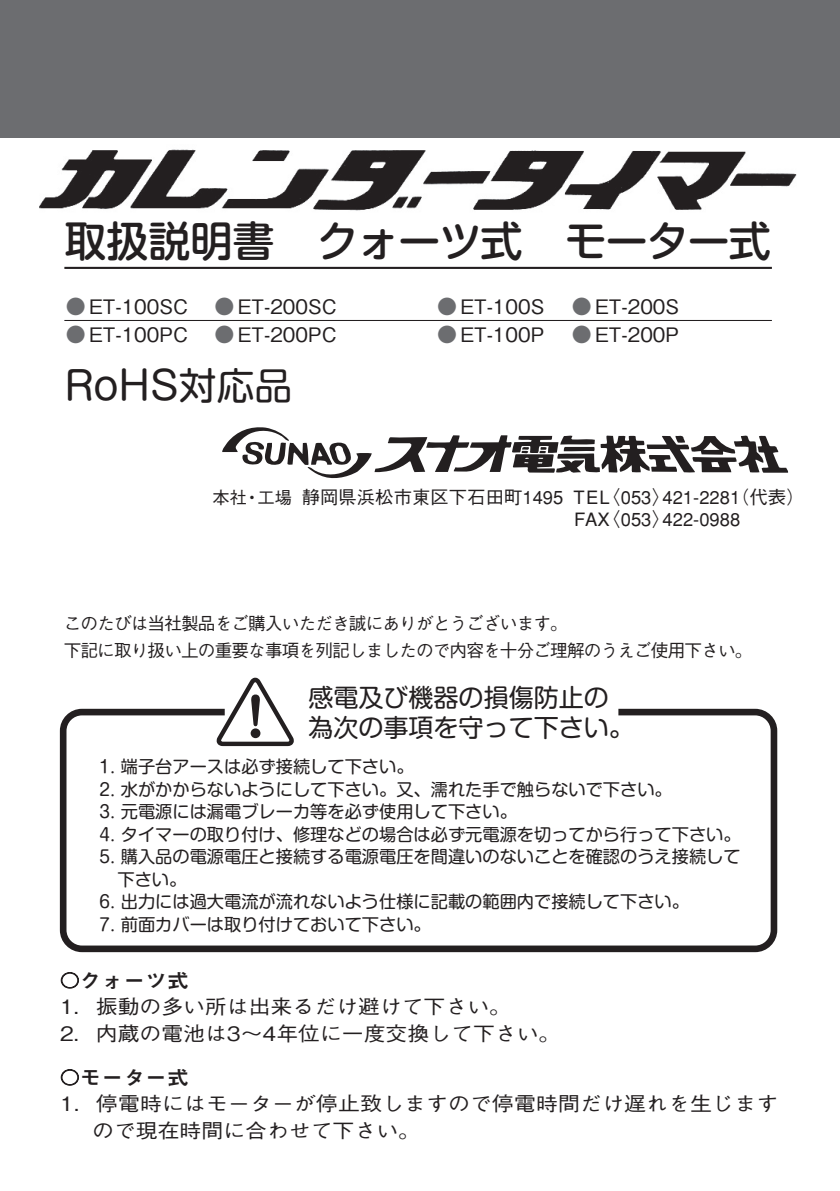
<style>
.page{position:relative;width:840px;height:1191px;background:#fff}
.page>*{position:absolute;margin:0;border:0;box-sizing:border-box;transform-origin:0 0}
.t1{font:500 42px "Shin M Go Pro";letter-spacing:-.025em;color:#231f20}
.t2{font:38.8px "Shin M Go Pro";color:#231f20}
.t3{font:25px/29.8px "Shin M Go Pro";color:#231f20}
.t4{font:500 20px "Gothic BBB Pro";color:#231f20}
.t5{font:500 19.8px/26.4px "Gothic BBB Pro";color:#231f20;scale:1.1 1}
.t6{font:19.8px "Midashi Go Pro MB31";color:#231f20;scale:1.1 1}
.t7{font:500 18.4px/22px "Gothic BBB";color:#231f20}
.t8{font:500 17.6px/26.4px "Gothic BBB Pro";letter-spacing:-.05em;color:#231f20}
.t9{font:17.2px/22.4px "Shin M Go Pro";color:#231f20}
.s1{color:#6c6d70}
.s2{font-size:37.8px}
.s3{font-size:17.2px}
.s4{font-size:17.6px}
</style>
<div class="page">
<div style="left:0;top:0;width:839px;height:138px;background:#6c6d70"></div>
<img style="left:39px;top:149px;width:758px;height:62px">
<hr style="left:64px;top:267px;width:707px;height:2px;background:#231f20">
<hr style="left:64px;top:320px;width:707px;height:1px;background:#231f20">
<svg style="left:222px;top:427px;width:566px;height:52px"></svg>
<svg style="left:218px;top:677px;width:76px;height:70px"></svg>
<div style="left:60px;top:709px;width:716px;height:243px;border:7px solid #231f20;border-radius:19px"></div>
<svg style="left:61px;top:972px;width:18px;height:16px"></svg>
<svg style="left:61px;top:1069px;width:18px;height:17px"></svg>
<h1 class="t1" style="left:64px;top:207px;width:707px">取扱説明書　クォーツ式　モーター式</h1>
<p class="t4" style="left:66px;top:290px;width:124px"><span class="s1">●</span> ET-100SC</p>
<p class="t4" style="left:214px;top:290px;width:124px"><span class="s1">●</span> ET-200SC</p>
<p class="t4" style="left:437px;top:290px;width:109px"><span class="s1">●</span> ET-100S</p>
<p class="t4" style="left:571px;top:290px;width:109px"><span class="s1">●</span> ET-200S</p>
<p class="t4" style="left:66px;top:319px;width:124px"><span class="s1">●</span> ET-100PC</p>
<p class="t4" style="left:214px;top:319px;width:124px"><span class="s1">●</span> ET-200PC</p>
<p class="t4" style="left:437px;top:319px;width:109px"><span class="s1">●</span> ET-100P</p>
<p class="t4" style="left:571px;top:319px;width:109px"><span class="s1">●</span> ET-200P</p>
<h2 class="t2" style="left:64px;top:354px;width:229px">RoHS<span class="s2">対応品</span></h2>
<p class="t7" style="left:573px;top:487px;width:232px;text-indent:-361px"><span class="s3">本社・工場</span> 静岡県浜松市東区下石田町1495 TEL〈053〉421-2281（代表）<br>FAX〈053〉422-0988</p>
<p class="t8" style="left:64px;top:608px;width:689px">このたびは当社製品をご購入いただき誠にありがとうございます。<br>下記に取り扱い上の重要な事項を列記しましたので内容を十分ご理解のうえご使用下さい。</p>
<h3 class="t3" style="left:308px;top:680px;width:327px">感電及び機器の損傷防止の為次の事項を守って下さい。</h3>
<p class="t9" style="left:99px;top:753px;width:315px">1. 端子台アースは必ず接続して下さい。</p>
<p class="t9" style="left:99px;top:776px;width:573px">2. 水がかからないようにして下さい。又、濡れた手で触らないで下さい。</p>
<p class="t9" style="left:99px;top:798px;width:418px">3. 元電源には漏電ブレーカ等を必ず使用して下さい。</p>
<p class="t9" style="left:99px;top:821px;width:642px">4. タイマーの取り付け、修理などの場合は必ず元電源を切ってから行って下さい。</p>
<p class="t9" style="left:117px;top:843px;width:624px;text-indent:-18px">5. 購入品の電源電圧と接続する電源電圧を間違いのないことを確認のうえ接続して下さい。</p>
<p class="t9" style="left:99px;top:888px;width:590px">6. 出力には過大電流が流れないよう仕様に記載の範囲内で接続して下さい。</p>
<p class="t9" style="left:99px;top:911px;width:332px">7. 前面カバーは取り付けておいて下さい。</p>
<p class="t6" style="left:60px;top:964px;width:118px"><span class="s4">○</span>クォーツ式</p>
<p class="t5" style="left:60px;top:991px;width:456px">1．振動の多い所は出来るだけ避けて下さい。<br>2．内蔵の電池は3～4年位に一度交換して下さい。</p>
<p class="t6" style="left:60px;top:1061px;width:118px"><span class="s4">○</span>モーター式</p>
<p class="t5" style="left:92px;top:1088px;width:624px;text-indent:-32px">1．停電時にはモーターが停止致しますので停電時間だけ遅れを生じますので現在時間に合わせて下さい。</p>
</div>
